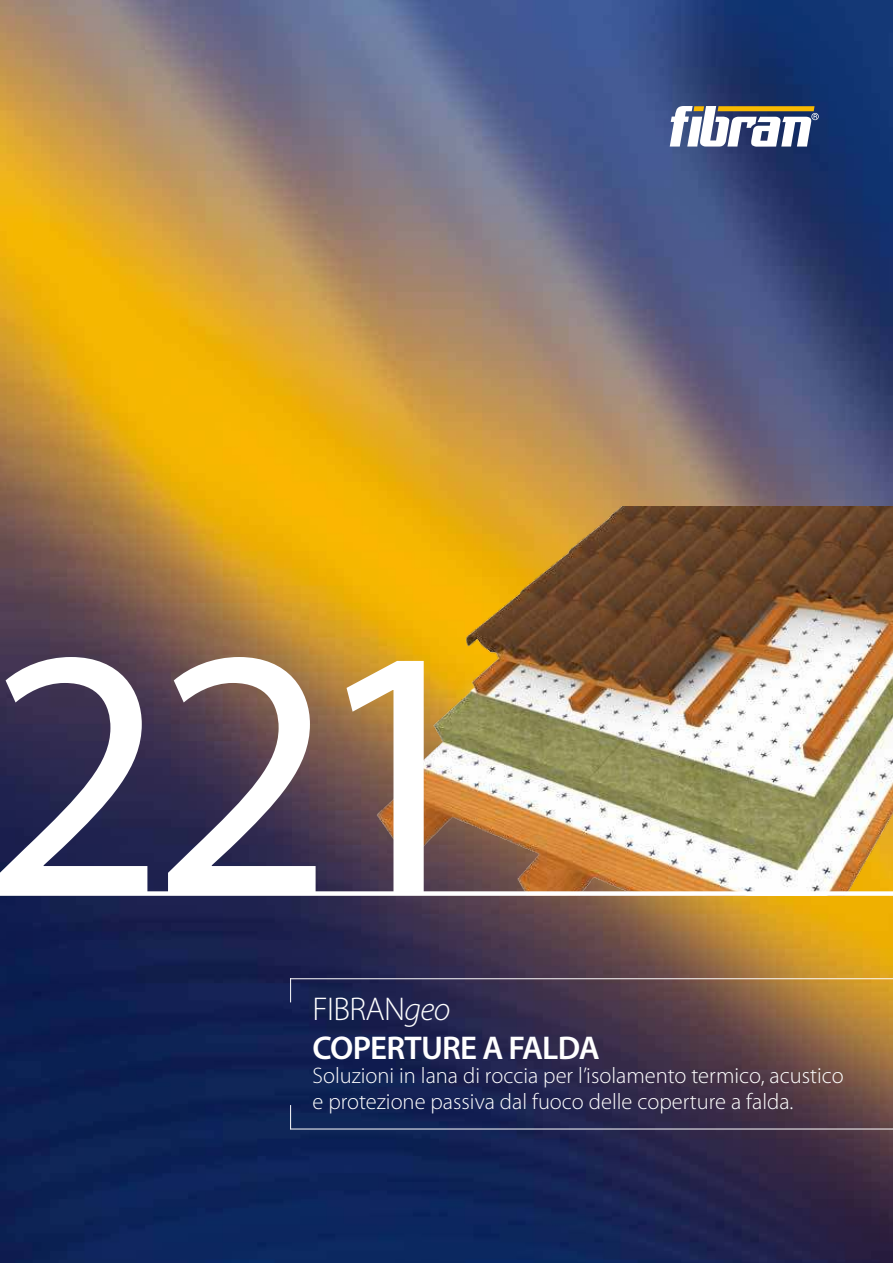
<style>
.page{position:relative;width:893px;height:1263px;background:#fff}
.page>*{position:absolute;margin:0;border:0;box-sizing:border-box;transform-origin:0 0}
.t1{font:355.5px "Myriad Pro";color:#fff}
.t2{font:600 33px/39.6px "Myriad Pro";letter-spacing:-.025em;color:#fff}
.t3{font:300 22.5px/25.5px "Myriad Pro";color:#fff}
.s1{font-weight:300}
.s2{font-weight:300;font-style:italic}
</style>
<div class="page">
<img style="left:0;top:0;width:893px;height:1263px">
<img style="left:357px;top:506px;width:536px;height:385px">
<hr style="left:290px;top:978px;width:603px;height:1px;background:#fff">
<svg style="left:290px;top:978px;width:1px;height:24px"></svg>
<hr style="left:290px;top:1129px;width:603px;height:1px;background:#fff">
<svg style="left:290px;top:1105px;width:1px;height:24px"></svg>
<svg style="left:670px;top:106px;width:149px;height:41px"></svg>
<div style="left:0;top:891px;width:893px;height:5px;background:#fff"></div>
<h1 class="t1" style="left:-16px;top:561px;width:510px">221</h1>
<h2 class="t2" style="left:313px;top:989px;width:289px"><span class="s1">FIBRAN</span><span class="s2">geo<br></span>COPERTURE A FALDA</h2>
<p class="t3" style="left:313px;top:1065px;width:533px">Soluzioni in lana di roccia per l’isolamento termico, acustico e protezione passiva dal fuoco delle coperture a falda.</p>
</div>
